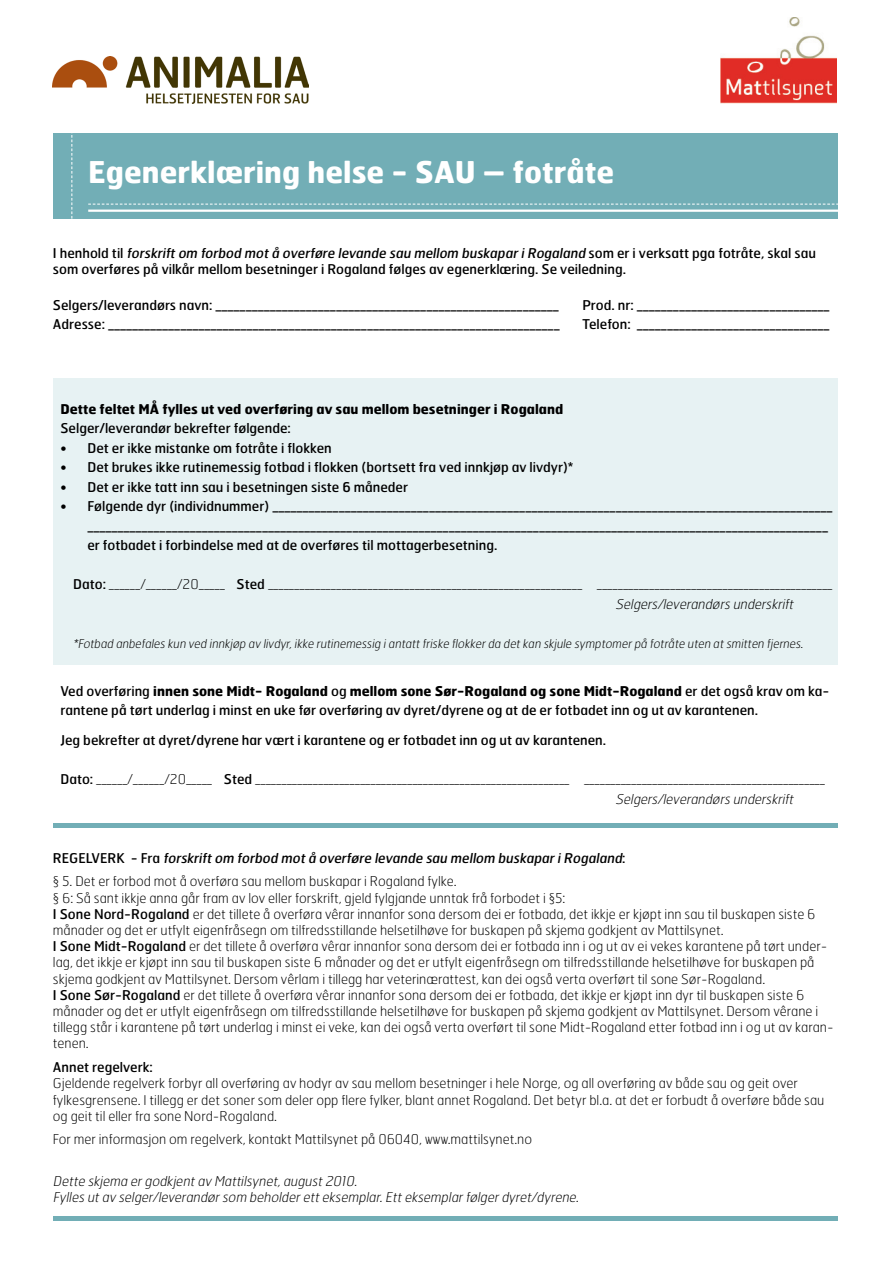
<style>
.page{position:relative;width:893px;height:1263px;background:#fff}
.page>*{position:absolute;margin:0;border:0;box-sizing:border-box;transform-origin:0 0}
.tittel_på_bakgrunn{font:700 30px "Hermes";color:#fff}
.t1{font:100 13.5px/16.2px "Hermes";color:#000}
.t2{font:13.5px/19.5px "Hermes";color:#000}
.t3{font:italic 100 13.5px "Hermes";color:#000}
.t4{font:italic 13.5px "Hermes";color:#000}
.t5{font:700 13.5px "Hermes";color:#000}
.t6{font:italic 100 12px "Hermes";color:#000}
.s1{font-style:italic}
.s2{font-weight:400}
.s3{font-weight:700}
.s4{font-style:normal}
</style>
<div class="page">
<div style="left:53px;top:378px;width:785px;height:287px;background:#e7f2f3"></div>
<div style="left:53px;top:133px;width:785px;height:86px;background:#72aeb6"></div>
<svg style="left:71px;top:133px;width:1px;height:86px"></svg>
<svg style="left:88px;top:204px;width:750px;height:1px"></svg>
<hr style="left:88px;top:210px;width:751px;height:2px;background:#fff">
<div style="left:53px;top:1216px;width:785px;height:5px;background:#72aeb6"></div>
<hr style="left:53px;top:823px;width:785px;height:4px;background:#72aeb6">
<img style="left:53px;top:56px;width:255px;height:48px">
<img style="left:721px;top:18px;width:116px;height:86px">
<p class="tittel_på_bakgrunn" style="left:88px;top:152px;width:528px">Egenerklæring helse - SAU – fotråte</p>
<p class="t2" style="left:53px;top:244px;width:764px;line-height:16.2px">I h e n h o l d t i l <span class="s1">forskrift om forbod mot å overføre levande sau mellom buskapar iRogaland</span> s o m e r i v e r ks a t t p g a f o t r å t e , s ka l s a u som overføres på vilkår mellom besetninger i Rogaland følges av egenerklæring. Se veiledning.</p>
<p class="t2" style="left:53px;top:295px;width:507px">Selgers/leverandørs navn: _________________________________________________________</p>
<p class="t2" style="left:582px;top:295px;width:249px">Prod. nr: ________________________________</p>
<p class="t2" style="left:53px;top:314px;width:508px">Adresse: ___________________________________________________________________________</p>
<p class="t2" style="left:582px;top:314px;width:249px">Telefon: ________________________________</p>
<p class="t5" style="left:60px;top:400px;width:504px">Dette feltet MÅ fylles ut ved overføring av sau mellom besetninger i Rogaland</p>
<p class="t2" style="left:60px;top:418px;width:232px">Selger/leverandør bekrefter følgende:</p>
<p class="t2" style="left:60px;top:437px;width:273px">• Det er ikke mistanke om fotråte i flokken</p>
<p class="t2" style="left:60px;top:457px;width:514px">• Det brukes ikke rutinemessig fotbad i flokken (bortsett fra ved innkjøp av livdyr)*</p>
<p class="t2" style="left:60px;top:476px;width:349px">• Det er ikke tatt inn sau i besetningen siste 6 måneder</p>
<p class="t2" style="left:87px;top:496px;width:746px;text-indent:-27px">• Følgende dyr (individnummer) _____________________________________________________________________________________________ ___________________________________________________________________________________________________________________________ er fotbadet i forbindelse med at de overføres til mottagerbesetning.</p>
<p class="t1" style="left:73px;top:576px;width:761px"><span class="s2">Dato:</span> ______/______/20_____ <span class="s2">Sted</span> ____________________________________________________________ _____________________________________________</p>
<p class="t3" style="left:615px;top:595px;width:182px">Selgers/leverandørsunderskrift</p>
<p class="t6" style="left:73px;top:636px;width:734px">*Fotbad anbefales kun ved innkjøp av livdyr,ikke rutinemessig iantattfriske flokkerda detkan skjule symptomerpå fotråte uten atsmitten fjernes.</p>
<p class="t2" style="left:60px;top:680px;width:771px">Ved overføring <span class="s3">innen sone Midt- Rogaland</span> og <span class="s3">mellom sone Sør-Rogaland og sone Midt-Rogaland</span> er det også krav om ka&shy;rantene på tørt underlag i minst en uke før overføring av dyret/dyrene og at de er fotbadet inn og ut av karantenen.</p>
<p class="t2" style="left:60px;top:730px;width:547px">Jeg bekrefter at dyret/dyrene har vært i karantene og er fotbadet inn og ut av karantenen.</p>
<p class="t1" style="left:615px;top:769px;width:211px;line-height:19.5px;text-indent:-555px"><span class="s2">Dato:</span> ______/______/20_____ <span class="s2">Sted</span> ____________________________________________________________ ______________________________________________<br><span class="s1">Selgers/leverandørsunderskrift</span></p>
<p class="t4" style="left:53px;top:849px;width:574px"><span class="s4">R E G E LV E R K - F r a</span> forskrift om forbod mot å overføre levande sau mellom buskapar iRogaland<span class="s4">:</span></p>
<p class="t1" style="left:53px;top:873px;width:405px">§ 5. Det er forbod mot å overføra sau mellom buskapar i Rogaland fylke.</p>
<p class="t1" style="left:53px;top:889px;width:514px">§ 6: Så sant ikkje anna går fram av lov eller forskrift, gjeld fylgjande unntak frå forbodet i §5:</p>
<p class="t1" style="left:53px;top:905px;width:764px"><span class="s2">I Sone Nord-Rogaland</span> er det tillete å overføra vêrar innanfor sona dersom dei er fotbada, det ikkje er kjøpt inn sau til buskapen siste 6 månader og det er utfylt eigenfråsegn om tilfredsstillande helsetilhøve for buskapen på skjema godkjent av Mattilsynet.</p>
<p class="t1" style="left:53px;top:938px;width:776px"><span class="s2">I Sone Midt-Rogaland</span> er det tillete å overføra vêrar innanfor sona dersom dei er fotbada inn i og ut av ei vekes karantene på tørt under&shy;lag, det ikkje er kjøpt inn sau til buskapen siste 6 månader og det er utfylt eigenfråsegn om tilfredsstillande helsetilhøve for buskapen på skjema godkjent av Mattilsynet. Dersom vêrlam i tillegg har veterinærattest, kan dei også verta overført til sone Sør-Rogaland.</p>
<p class="t1" style="left:53px;top:986px;width:782px"><span class="s2">I Sone Sør-Rogaland</span> er det tillete å overføra vêrar innanfor sona dersom dei er fotbada, det ikkje er kjøpt inn dyr til buskapen siste 6 månader og det er utfylt eigenfråsegn om tilfredsstillande helsetilhøve for buskapen på skjema godkjent av Mattilsynet. Dersom vêrane i tillegg står i karantene på tørt underlag i minst ei veke, kan dei også verta overført til sone Midt-Rogaland etter fotbad inn i og ut av karan&shy;tenen.</p>
<p class="t2" style="left:53px;top:1057px;width:101px">Annet regelverk:</p>
<p class="t1" style="left:53px;top:1075px;width:773px">Gjeldende regelverk forbyr all overføring av hodyr av sau mellom besetninger i hele Norge, og all overføring av både sau og geit over fylkesgrensene. I tillegg er det soner som deler opp flere fylker, blant annet Rogaland. Det betyr bl.a. at det er forbudt å overføre både sau og geit til eller fra sone Nord-Rogaland.</p>
<p class="t1" style="left:53px;top:1131px;width:481px">For mer informasjon om regelverk, kontakt Mattilsynet på 06040, www.mattilsynet.no</p>
<p class="t3" style="left:53px;top:1173px;width:308px">Dette skjema ergodkjentav Mattilsynet,august2010.</p>
<p class="t3" style="left:53px;top:1189px;width:530px">Fylles utav selger/leverandørsom beholderetteksemplar.Etteksemplarfølgerdyret/dyrene.</p>
</div>
